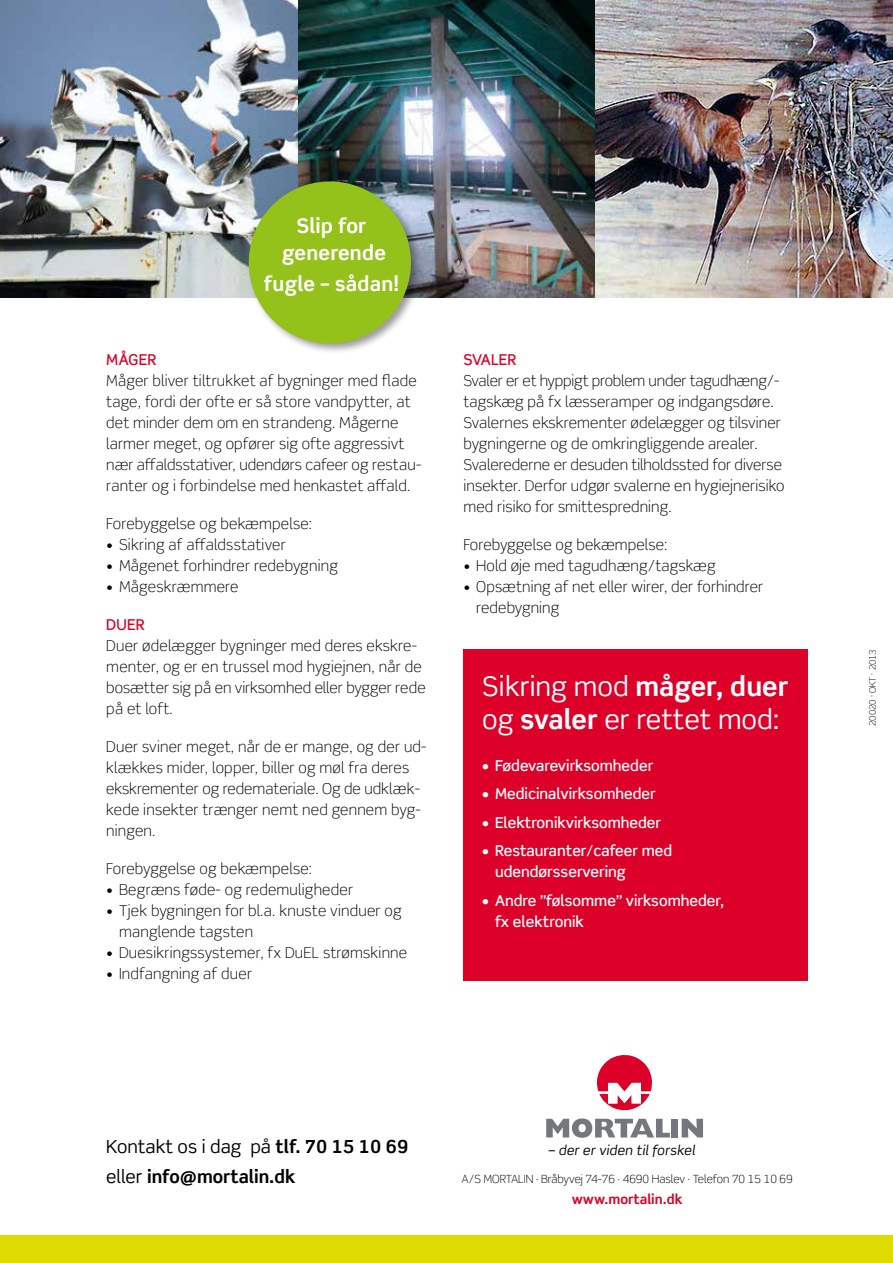
<style>
.page{position:relative;width:893px;height:1263px;background:#fff}
.page>*{position:absolute;margin:0;border:0;box-sizing:border-box;transform-origin:0 0}
.t1{font:27px/33px "Scene Std";color:#fff}
.t2{font:700 20.25px/27.3px "Scene Std";letter-spacing:.01em;color:#fff;text-align:center}
.t3{font:700 18px/29.5px "Scene Std";color:#000}
.t4{font:300 15px/21px "Scene Std";letter-spacing:.01em;color:#000}
.t5{font:500 15px/21px "Scene Std";color:#fff}
.t6{font:500 15px "Scene Std";letter-spacing:.015em;color:#dd0028}
.t7{font:700 13.5px "Scene Std";color:#dd0028}
.t8{font:italic 13.35px "Scene Std";letter-spacing:.01em;color:#000}
.t9{font:300 11.25px "Scene Std";color:#000}
.t10{font:300 9px "Scene Std";color:#000}
.s1{font-weight:700}
.s2{font-weight:400}
</style>
<div class="page">
<img style="left:0;top:0;width:595px;height:298px">
<div style="left:0;top:1235px;width:893px;height:28px;background:#dedc00"></div>
<svg style="left:546px;top:1118px;width:124px;height:20px"></svg>
<div style="left:671px;top:1119px;width:7px;height:18px;background:#72787b"></div>
<svg style="left:682px;top:1119px;width:21px;height:18px"></svg>
<svg style="left:596px;top:1055px;width:56px;height:56px"></svg>
<div style="left:463px;top:649px;width:345px;height:332px;background:#dd0028"></div>
<img style="left:595px;top:0;width:298px;height:298px">
<div style="left:246px;top:179px;width:176px;height:176px;background:#000;opacity:.4"></div>
<svg style="left:246px;top:178px;width:168px;height:169px;background:#9abe46"></svg>
<h2 class="t2" style="left:282px;top:212px;width:105px">Slip for generende</h2>
<h2 class="t2" style="left:264px;top:269px;width:137px">fugle – sådan!</h2>
<p class="t6" style="left:106px;top:350px;width:52px">MÅGER</p>
<p class="t4" style="left:106px;top:370px;width:316px">Måger bliver tiltrukket af bygninger med flade tage, fordi der ofte er så store vandpytter, at det minder dem om en strandeng. Mågerne larmer meget, og opfører sig ofte aggressivt nær affaldsstativer, udendørs cafeer og restau&shy;ranter og i forbindelse med henkastet affald.</p>
<p class="t4" style="left:106px;top:513px;width:207px">Forebyggelse og bekæmpelse:</p>
<p class="t4" style="left:106px;top:534px;width:181px">• Sikring af affaldsstativer</p>
<p class="t4" style="left:106px;top:555px;width:233px">• Mågenet forhindrer redebygning</p>
<p class="t4" style="left:106px;top:576px;width:134px">• Mågeskræmmere</p>
<p class="t6" style="left:106px;top:615px;width:40px">DUER</p>
<p class="t4" style="left:106px;top:635px;width:321px">Duer ødelægger bygninger med deres ekskre&shy;menter, og er en trussel mod hygiejnen, når de bosætter sig på en virksomhed eller bygger rede på et loft.</p>
<p class="t4" style="left:106px;top:736px;width:322px">Duer sviner meget, når de er mange, og der ud&shy;klækkes mider, lopper, biller og møl fra deres ekskrementer og redemateriale. Og de udklæk&shy;kede insekter trænger nemt ned gennem byg&shy;ningen.</p>
<p class="t4" style="left:106px;top:858px;width:207px">Forebyggelse og bekæmpelse:</p>
<p class="t4" style="left:106px;top:879px;width:248px">• Begræns føde- og redemuligheder</p>
<p class="t4" style="left:119px;top:900px;width:284px;text-indent:-13px">• Tjek bygningen for bl.a. knuste vinduer og manglende tagsten</p>
<p class="t4" style="left:106px;top:942px;width:302px">• Duesikringssystemer, fx DuEL strømskinne</p>
<p class="t4" style="left:106px;top:963px;width:147px">• Indfangning af duer</p>
<p class="t6" style="left:463px;top:350px;width:55px">SVALER</p>
<p class="t4" style="left:463px;top:370px;width:323px">Svaler er et hyppigt problem under tagudhæng/- tagskæg på fx læsseramper og indgangsdøre.<br>Svalernes ekskrementer ødelægger og tilsviner bygningerne og de omkringliggende arealer.<br>Svalerederne er desuden tilholdssted for diverse insekter. Derfor udgør svalerne en hygiejnerisiko med risiko for smittespredning.</p>
<p class="t4" style="left:463px;top:534px;width:205px">Forebyggelse og bekæmpelse:</p>
<p class="t4" style="left:463px;top:555px;width:254px">• Hold øje med tagudhæng/tagskæg</p>
<p class="t4" style="left:476px;top:576px;width:289px;text-indent:-13px">• Opsætning af net eller wirer, der forhindrer redebygning</p>
<h1 class="t1" style="left:482px;top:669px;width:308px">Sikring mod <span class="s1">måger, duer </span>og <span class="s1">svaler</span> er rettet mod:</h1>
<p class="t5" style="left:482px;top:755px;width:172px">• Fødevarevirksomheder</p>
<p class="t5" style="left:482px;top:783px;width:175px">• Medicinalvirksomheder</p>
<p class="t5" style="left:482px;top:812px;width:180px">• Elektronikvirksomheder</p>
<p class="t5" style="left:495px;top:840px;width:179px;text-indent:-13px">• Restauranter/cafeer med udendørsservering</p>
<p class="t5" style="left:495px;top:890px;width:231px;text-indent:-13px">• Andre ”følsomme” virksomheder, fx elektronik</p>
<p class="t3" style="left:106px;top:1131px;width:304px"><span class="s2">Kontakt os i dag på</span> tlf. 70 15 10 69 <span class="s2">eller</span> info@mortalin.dk</p>
<p class="t8" style="left:548px;top:1142px;width:149px">– der er viden til forskel</p>
<p class="t9" style="left:462px;top:1172px;width:333px">A/S MORTALIN . Bråbyvej 74-76 . 4690 Haslev . Telefon 70 15 10 69</p>
<p class="t7" style="left:572px;top:1190px;width:112px">www.mortalin.dk</p>
<p class="t10" style="left:867px;top:726px;width:78px;rotate:-90deg">20020 · OKT · 2013</p>
</div>
